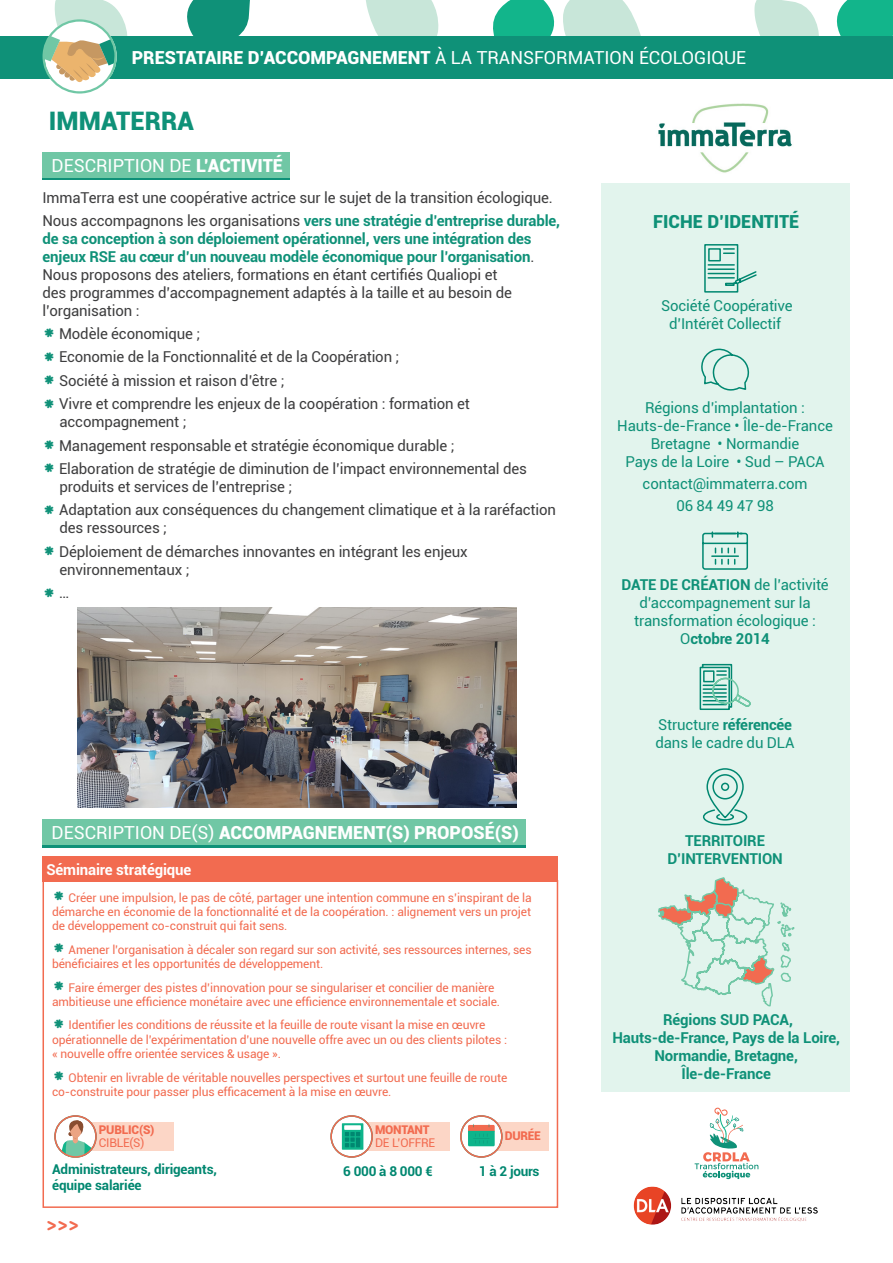
<style>
.page{position:relative;width:893px;height:1263px;background:#fff}
.page>*{position:absolute;margin:0;border:0;box-sizing:border-box;transform-origin:0 0}
.t1{font:900 25.5px "Roboto";color:#0f9178}
.t2{font:19.5px "KG Always A Good Time";color:#0f9178}
.t3{font:900 18px "Roboto";color:#fff}
.t4{font:18px "Roboto";color:#fff}
.t5{font:900 18px "Roboto";color:#0f9178}
.t6{font:700 18px "Gotham Rounded";color:#f26b50;scale:.95 1}
.t7{font:15px/18px "Roboto";letter-spacing:-.01em;color:#3e3e3f}
.t8{font:15px/18px "Roboto";letter-spacing:-.01em;color:#0f9178;text-align:center}
.t9{font:700 15px/18px "Roboto";letter-spacing:-.01em;color:#0f9178;text-align:center}
.t10{font:700 15px "Roboto";letter-spacing:-.01em;color:#fff}
.t11{font:700 13.5px/16.2px "Roboto";letter-spacing:-.01em;color:#008770}
.t12{font:12px/14.4px "Roboto";letter-spacing:-.01em;color:#f26b50}
.t13{font:900 12px/13.5px "Roboto";letter-spacing:-.02em;color:#f26b50}
.s1{font-weight:400}
.s2{font-weight:900}
.s3{font-weight:700;color:#0f9178}
.s4{font-family:"KG Always A Good Time";font-size:19.5px;color:#0f9178}
.s5{font-family:"Roboto";font-size:15px;color:#3e3e3f}
.s6{font-weight:700}
</style>
<div class="page">
<svg style="left:754px;top:0;width:65px;height:36px;background:#d0e9de"></svg>
<svg style="left:366px;top:0;width:73px;height:36px;background:#cde8dc"></svg>
<svg style="left:493px;top:0;width:148px;height:36px"></svg>
<div style="left:836px;top:0;width:57px;height:36px;background:#12b58b"></div>
<svg style="left:187px;top:0;width:63px;height:36px;background:#219982"></svg>
<div style="left:0;top:36px;width:893px;height:42px;background:#0f9178"></div>
<div style="left:602px;top:183px;width:248px;height:908px;background:#e2f4ed"></div>
<div style="left:43px;top:155px;width:247px;height:25px;background:#0f9178"></div>
<div style="left:43px;top:152px;width:247px;height:26px;background:#70c7a5"></div>
<div style="left:43px;top:822px;width:483px;height:25px;background:#0f9178"></div>
<div style="left:43px;top:819px;width:483px;height:26px;background:#70c7a5"></div>
<div style="left:43px;top:880px;width:515px;height:328px;border:2px solid #f26b50"></div>
<div style="left:43px;top:856px;width:515px;height:26px;background:#f26b50"></div>
<div style="left:77px;top:1122px;width:97px;height:29px;background:#fcd6c6"></div>
<svg style="left:55px;top:1116px;width:41px;height:41px"></svg>
<svg style="left:60px;top:1119px;width:36px;height:39px"></svg>
<div style="left:54px;top:1115px;width:43px;height:43px;border:2px solid #f26b50;border-radius:50%"></div>
<div style="left:353px;top:1122px;width:97px;height:29px;background:#fcd6c6"></div>
<svg style="left:331px;top:1116px;width:41px;height:41px"></svg>
<div style="left:330px;top:1115px;width:43px;height:43px;border:2px solid #f26b50;border-radius:50%"></div>
<div style="left:342px;top:1123px;width:21px;height:27px;background:#0eb48b"></div>
<svg style="left:345px;top:1132px;width:15px;height:15px"></svg>
<hr style="left:356px;top:1137px;width:4px;height:10px;background:#008770">
<div style="left:344px;top:1125px;width:17px;height:5px;background:#fff"></div>
<svg style="left:704px;top:244px;width:53px;height:49px"></svg>
<svg style="left:701px;top:349px;width:48px;height:42px"></svg>
<svg style="left:702px;top:531px;width:47px;height:39px"></svg>
<svg style="left:699px;top:663px;width:52px;height:47px"></svg>
<svg style="left:703px;top:768px;width:45px;height:58px"></svg>
<div style="left:483px;top:1122px;width:66px;height:29px;background:#fcd6c6"></div>
<svg style="left:461px;top:1116px;width:41px;height:41px"></svg>
<div style="left:460px;top:1115px;width:43px;height:43px;border:2px solid #f26b50;border-radius:50%"></div>
<svg style="left:468px;top:1124px;width:27px;height:22px"></svg>
<svg style="left:43px;top:0;width:85px;height:94px"></svg>
<img style="left:633px;top:1186px;width:185px;height:39px">
<svg style="left:695px;top:1107px;width:63px;height:72px"></svg>
<svg style="left:658px;top:877px;width:137px;height:130px"></svg>
<img style="left:658px;top:103px;width:134px;height:70px">
<img style="left:78px;top:607px;width:438px;height:200px">
<p class="t3" style="left:132px;top:45px;width:616px">PRESTATAIRE D’ACCOMPAGNEMENT <span class="s1">À LA TRANSFORMATION ÉCOLOGIQUE</span></p>
<p class="t1" style="left:49px;top:103px;width:146px">IMMATERRA</p>
<p class="t4" style="left:52px;top:153px;width:233px">DESCRIPTION DE <span class="s2">L’ACTIVITÉ</span></p>
<p class="t7" style="left:43px;top:188px;width:512px">ImmaTerra est une coopérative actrice sur le sujet de la transition écologique.</p>
<p class="t7" style="left:43px;top:211px;width:519px">Nous accompagnons les organisations <span class="s3">vers une stratégie d’entreprise durable, de sa conception à son déploiement opérationnel, vers une intégration des enjeux RSE au cœur d’un nouveau modèle économique pour l’organisation</span>.<br>Nous proposons des ateliers, formations en étant certifiés Qualiopi et<br>des programmes d’accompagnement adaptés à la taille et au besoin de l’organisation :</p>
<p class="t7" style="left:43px;top:324px;width:159px"><span class="s4">*</span> Modèle économique ;</p>
<p class="t7" style="left:43px;top:347px;width:358px"><span class="s4">*</span> Economie de la Fonctionnalité et de la Coopération ;</p>
<p class="t7" style="left:43px;top:371px;width:243px"><span class="s4">*</span> Société à mission et raison d’être ;</p>
<p class="t7" style="left:60px;top:394px;width:412px;text-indent:-17px"><span class="s4">*</span> Vivre et comprendre les enjeux de la coopération : formation et accompagnement ;</p>
<p class="t7" style="left:43px;top:436px;width:414px"><span class="s4">*</span> Management responsable et stratégie économique durable ;</p>
<p class="t7" style="left:60px;top:459px;width:469px;text-indent:-17px"><span class="s4">*</span> Elaboration de stratégie de diminution de l’impact environnemental des produits et services de l’entreprise ;</p>
<p class="t7" style="left:60px;top:500px;width:498px;text-indent:-17px"><span class="s4">*</span> Adaptation aux conséquences du changement climatique et à la raréfaction des ressources ;</p>
<p class="t7" style="left:60px;top:542px;width:410px;text-indent:-17px"><span class="s4">*</span> Déploiement de démarches innovantes en intégrant les enjeux environnementaux ;</p>
<p class="t2" style="left:43px;top:577px;width:28px">*<span class="s5">…</span></p>
<p class="t3" style="left:52px;top:820px;width:469px"><span class="s1">DESCRIPTION DE(S)</span> ACCOMPAGNEMENT(S) PROPOSÉ(S)</p>
<p class="t10" style="left:46px;top:859px;width:146px">Séminaire stratégique</p>
<p class="t12" style="left:52px;top:890px;width:481px;text-align:justify"><span class="s4">*</span> Créer une impulsion, le pas de côté, partager une intention commune en s’inspirant de la démarche en économie de la fonctionnalité et de la coopération. : alignement vers un projet de développement co-construit qui fait sens.</p>
<p class="t12" style="left:52px;top:942px;width:481px"><span class="s4">*</span> Amener l’organisation à décaler son regard sur son activité, ses ressources internes, ses bénéficiaires et les opportunités de développement.</p>
<p class="t12" style="left:52px;top:980px;width:450px"><span class="s4">*</span> Faire émerger des pistes d’innovation pour se singulariser et concilier de manière ambitieuse une efficience monétaire avec une efficience environnementale et sociale.</p>
<p class="t12" style="left:52px;top:1017px;width:456px"><span class="s4">*</span> Identifier les conditions de réussite et la feuille de route visant la mise en œuvre opérationnelle de l’expérimentation d’une nouvelle offre avec un ou des clients pilotes : « nouvelle offre orientée services &amp; usage ».</p>
<p class="t12" style="left:52px;top:1070px;width:457px"><span class="s4">*</span> Obtenir en livrable de véritable nouvelles perspectives et surtout une feuille de route co-construite pour passer plus efficacement à la mise en œuvre.</p>
<p class="t13" style="left:99px;top:1122px;width:57px">PUBLIC(S)<br><span class="s1">CIBLE(S)</span></p>
<p class="t11" style="left:52px;top:1160px;width:166px">Administrateurs, dirigeants, équipe salariée</p>
<p class="t6" style="left:46px;top:1212px;width:36px">&gt;&gt;&gt;</p>
<p class="t12" style="left:375px;top:1122px;width:62px;line-height:13.5px"><span class="s2">MONTANT<br></span>DE L’OFFRE</p>
<p class="t11" style="left:343px;top:1163px;width:91px">6 000 à 8 000 €</p>
<p class="t13" style="left:505px;top:1128px;width:38px">DURÉE</p>
<p class="t11" style="left:479px;top:1163px;width:62px">1 à 2 jours</p>
<p class="t5" style="left:653px;top:209px;width:147px">FICHE D’IDENTITÉ</p>
<p class="t8" style="left:661px;top:296px;width:133px">Société Coopérative d’Intérêt Collectif</p>
<p class="t8" style="left:645px;top:398px;width:161px">Régions d’implantation :</p>
<p class="t8" style="left:617px;top:416px;width:217px">Hauts-de-France • Île-de-France</p>
<p class="t8" style="left:651px;top:434px;width:150px">Bretagne • Normandie</p>
<p class="t8" style="left:626px;top:452px;width:200px">Pays de la Loire • Sud – PACA</p>
<p class="t8" style="left:643px;top:474px;width:166px">contact@immaterra.com</p>
<p class="t8" style="left:676px;top:496px;width:99px">06 84 49 47 98</p>
<p class="t8" style="left:621px;top:575px;width:209px"><span class="s6">DATE DE CRÉATION</span> de l’activité d’accompagnement sur la transformation écologique :<br>O<span class="s6">ctobre 2014</span></p>
<p class="t8" style="left:655px;top:715px;width:141px;text-align:left">Structure <span class="s6">référencée </span>dans le cadre du DLA</p>
<p class="t9" style="left:667px;top:831px;width:117px">TERRITOIRE<br>D’INTERVENTION</p>
<p class="t9" style="left:612px;top:1010px;width:229px">Régions SUD PACA,<br>Hauts-de-France, Pays de la Loire,<br>Normandie, Bretagne,<br>Île-de-France</p>
</div>
